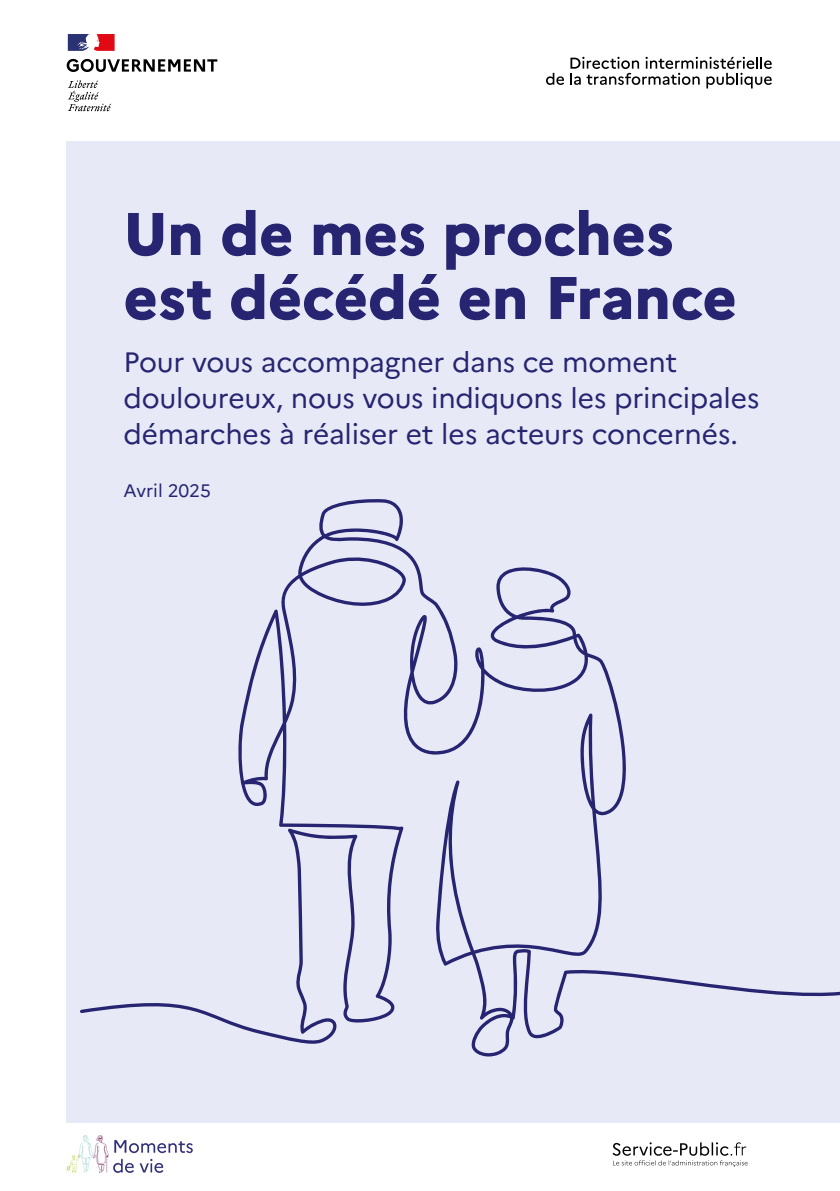
<style>
.page{position:relative;width:840px;height:1191px;background:#fff}
.page>*{position:absolute;margin:0;border:0;box-sizing:border-box;transform-origin:0 0}
.t1{font:800 60px/64px "Marianne";letter-spacing:-.005em;color:#272571}
.t2{font:28px/36px "Marianne";letter-spacing:-.01em;color:#272571}
.t3{font:18px "Marianne";color:#272571}
</style>
<div class="page">
<div style="left:67px;top:142px;width:772px;height:981px;background:#e7eaf6"></div>
<svg style="left:68px;top:80px;width:43px;height:31px"></svg>
<svg style="left:67px;top:59px;width:150px;height:13px"></svg>
<svg style="left:68px;top:34px;width:46px;height:17px"></svg>
<svg style="left:546px;top:73px;width:18px;height:12px"></svg>
<svg style="left:570px;top:57px;width:201px;height:31px"></svg>
<svg style="left:80px;top:499px;width:759px;height:557px"></svg>
<img style="left:67px;top:1135px;width:126px;height:41px">
<svg style="left:612px;top:1142px;width:135px;height:24px"></svg>
<img style="left:719px;top:1160px;width:28px;height:7px">
<p class="t1" style="left:123px;top:197px;width:614px">Un de mes proches est décédé en France</p>
<p class="t2" style="left:123px;top:342px;width:637px">Pour vous accompagner dans ce moment douloureux, nous vous indiquons les principales démarches à réaliser et les acteurs concernés.</p>
<p class="t3" style="left:123px;top:477px;width:89px">Avril 2025</p>
</div>
